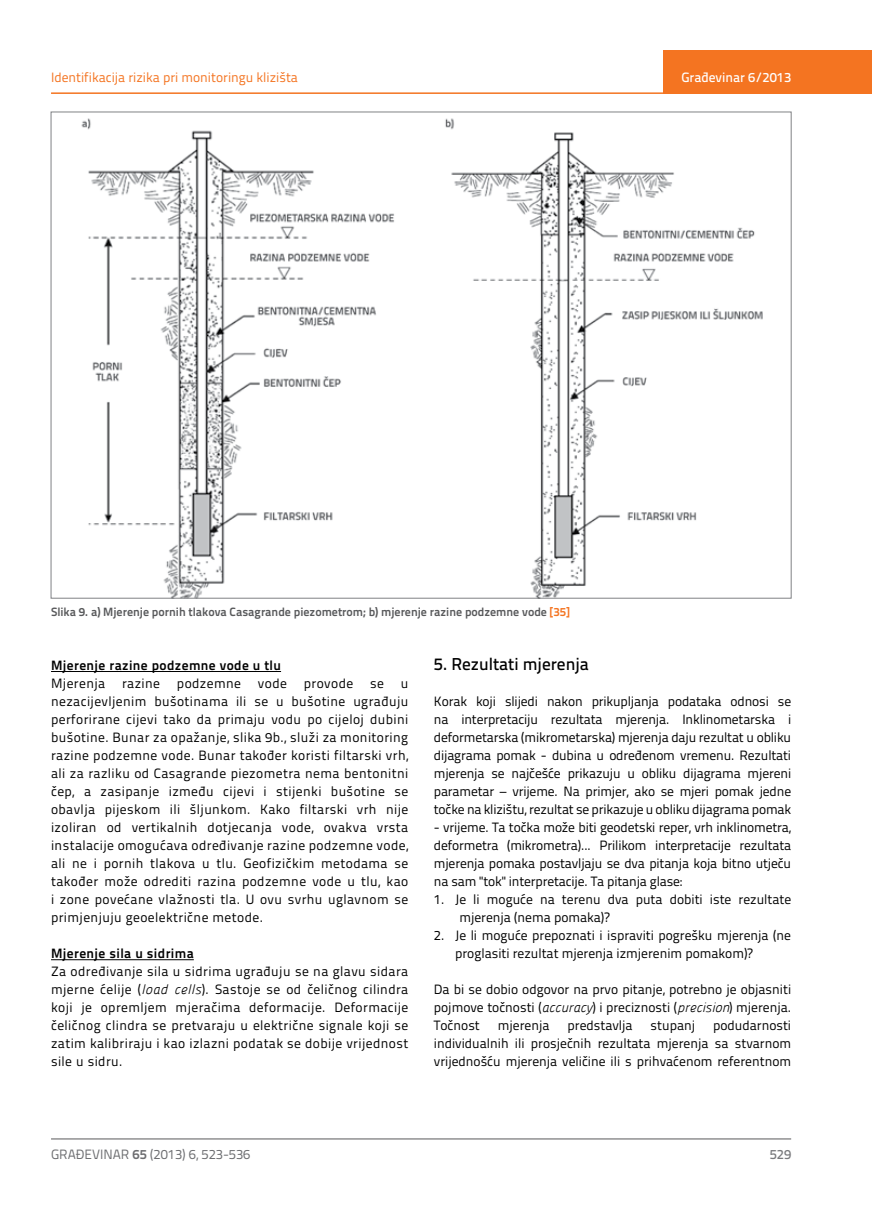
<style>
.page{position:relative;width:872px;height:1212px;background:#fff}
.page>*{position:absolute;margin:0;border:0;box-sizing:border-box;transform-origin:0 0}
.t1{font:500 17.25px "Titillium Text 22 L";color:#000}
.t2{font:13.5px/18px "Titillium Text 22 L";color:#000;text-align:justify}
.t3{font:700 13.5px "Titillium Text 22 L";letter-spacing:.03em;color:#000}
.t4{font:13.5px "Titillium Text 22 L";color:#f47421}
.t5{font:13.5px "Titillium Text 22 L";color:#6d6e71}
.t6{font:500 13.5px "Titillium Text 22 L";color:#fff}
.t7{font:500 13.5px "Titillium Text 22 L";color:#797a7d}
.t8{font:700 12px "Titillium Text 22 L";color:#58595b}
.s1{color:#f47421}
.s2{font-family:"Panefresco 250 wt";font-style:italic}
.s3{font-weight:700}
</style>
<div class="page">
<hr style="left:51px;top:92px;width:821px;height:2px;background:#f47421">
<div style="left:663px;top:50px;width:209px;height:44px;background:#f47421"></div>
<hr style="left:51px;top:1139px;width:740px;height:1px;background:#58595b">
<hr style="left:51px;top:671px;width:230px;height:1px;background:#000">
<hr style="left:51px;top:959px;width:143px;height:1px;background:#000">
<img style="left:81px;top:118px;width:682px;height:478px">
<p class="t4" style="left:51px;top:68px;width:248px">Identifikacija rizika pri monitoringu klizišta</p>
<p class="t6" style="left:681px;top:67px;width:111px">Građevinar 6/2013</p>
<p class="t8" style="left:51px;top:602px;width:520px">Slika 9. a) Mjerenje pornih tlakova Casagrande piezometrom; b) mjerenje razine podzemne vode <span class="s1">[35]</span></p>
<p class="t3" style="left:51px;top:655px;width:231px">Mjerenje razine podzemne vode u tlu</p>
<p class="t2" style="left:51px;top:673px;width:359px">Mjerenja razine podzemne vode provode se u nezacijevljenim bušotinama ili se u bušotine ugrađuju perforirane cijevi tako da primaju vodu po cijeloj dubini bušotine. Bunar za opažanje, slika 9b., služi za monitoring razine podzemne vode. Bunar također koristi filtarski vrh, ali za razliku od Casagrande piezometra nema bentonitni čep, a zasipanje između cijevi i stijenki bušotine se obavlja pijeskom ili šljunkom. Kako filtarski vrh nije izoliran od vertikalnih dotjecanja vode, ovakva vrsta instalacije omogućava određivanje razine podzemne vode, ali ne i pornih tlakova u tlu. Geofizičkim metodama se također može odrediti razina podzemne vode u tlu, kao i zone povećane vlažnosti tla. U ovu svrhu uglavnom se primjenjuju geoelektrične metode.</p>
<p class="t3" style="left:51px;top:943px;width:144px">Mjerenje sila u sidrima</p>
<p class="t2" style="left:51px;top:962px;width:359px">Za određivanje sila u sidrima ugrađuju se na glavu sidara mjerne ćelije (<span class="s2">load cells</span>). Sastoje se od čeličnog cilindra koji je opremljem mjeračima deformacije. Deformacije čeličnog clindra se pretvaraju u električne signale koji se zatim kalibriraju i kao izlazni podatak se dobije vrijednost sile u sidru.</p>
<p class="t1" style="left:434px;top:651px;width:156px">5. Rezultati mjerenja</p>
<p class="t2" style="left:434px;top:691px;width:359px">Korak koji slijedi nakon prikupljanja podataka odnosi se na interpretaciju rezultata mjerenja. Inklinometarska i deformetarska (mikrometarska) mjerenja daju rezultat u obliku dijagrama pomak - dubina u određenom vremenu. Rezultati mjerenja se najčešće prikazuju u obliku dijagrama mjereni parametar – vrijeme. Na primjer, ako se mjeri pomak jedne točke na klizištu, rezultat se prikazuje u obliku dijagrama pomak</p>
<p class="t2" style="left:434px;top:818px;width:359px">- vrijeme. Ta točka može biti geodetski reper, vrh inklinometra, deformetra (mikrometra)... Prilikom interpretacije rezultata mjerenja pomaka postavljaju se dva pitanja koja bitno utječu na sam "tok" interpretacije. Ta pitanja glase:</p>
<p class="t2" style="left:459px;top:890px;width:333px;text-indent:-25px">1. Je li moguće na terenu dva puta dobiti iste rezultate mjerenja (nema pomaka)?</p>
<p class="t2" style="left:455px;top:926px;width:337px;text-indent:-21px">2. Je li moguće prepoznati i ispraviti pogrešku mjerenja (ne proglasiti rezultat mjerenja izmjerenim pomakom)?</p>
<p class="t2" style="left:434px;top:980px;width:359px">Da bi se dobio odgovor na prvo pitanje, potrebno je objasniti pojmove točnosti (<span class="s2">accuracy</span>) i preciznosti (<span class="s2">precision</span>) mjerenja.<br>Točnost</p>
<p class="t2" style="left:498px;top:1016px;width:53px">mjerenja</p>
<p class="t2" style="left:567px;top:1016px;width:67px">predstavlja</p>
<p class="t2" style="left:650px;top:1016px;width:46px">stupanj</p>
<p class="t2" style="left:434px;top:1016px;width:359px;text-indent:279px">podudarnosti individualnih ili prosječnih rezultata mjerenja sa stvarnom vrijednošću mjerenja veličine ili s prihvaćenom referentnom</p>
<p class="t5" style="left:51px;top:1144px;width:201px">GRAĐEVINAR <span class="s3">65</span> (2013) 6, 523-536</p>
<p class="t7" style="left:769px;top:1144px;width:23px">529</p>
</div>
